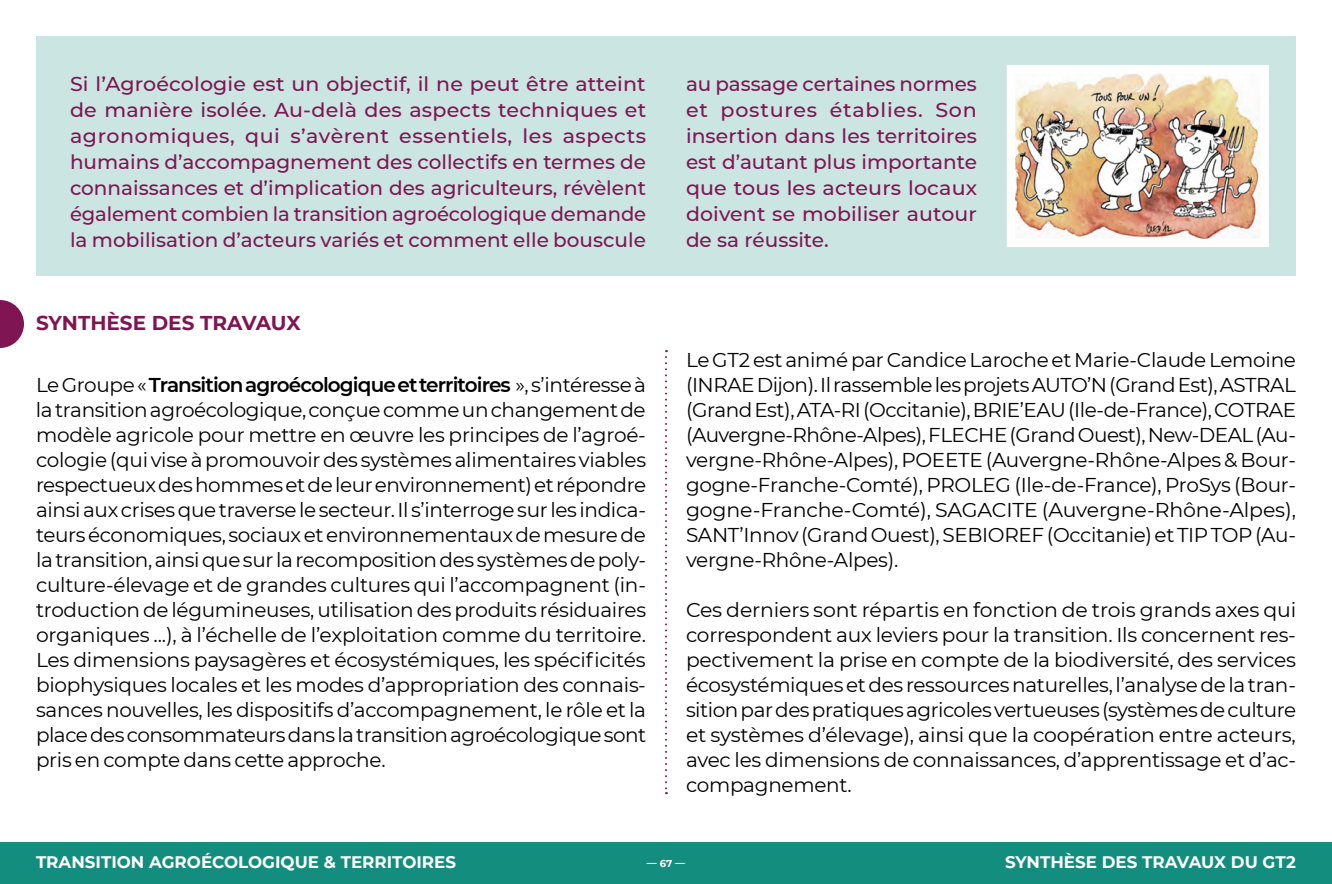
<style>
.page{position:relative;width:1332px;height:884px;background:#fff}
.page>*{position:absolute;margin:0;border:0;box-sizing:border-box;transform-origin:0 0}
.t1{font:20px/25px "Montserrat";letter-spacing:-.015em;color:#000;text-align:justify}
.t2{font:500 20px/26px "Montserrat";color:#7f1553;text-align:justify}
.t3{font:700 20px "Montserrat";color:#7f1553}
.t4{font:700 16.7px "Montserrat";color:#fff}
.t5{font:700 10px "Montserrat";color:#fff}
.s1{font-weight:600}
</style>
<div class="page">
<div style="left:0;top:842px;width:1332px;height:42px;background:#138d7d"></div>
<div style="left:36px;top:36px;width:1260px;height:240px;background:#cbe5e2"></div>
<svg style="left:0;top:300px;width:24px;height:48px"></svg>
<svg style="left:665px;top:350px;width:2px;height:444px"></svg>
<img style="left:1016px;top:74px;width:244px;height:164px">
<div style="left:1007px;top:65px;width:262px;height:182px;border:8px solid #fff"></div>
<p class="t2" style="left:70px;top:70px;width:578px">Si l’Agroécologie est un objectif, il ne peut être atteint de manière isolée. Au-delà des aspects techniques et agronomiques, qui s’avèrent essentiels, les aspects humains d’accompagnement des collectifs en termes de connaissances et d’implication des agriculteurs, révèlent également combien la transition agroécologique demande la mobilisation d’acteurs variés et comment elle bouscule</p>
<p class="t2" style="left:686px;top:70px;width:293px">au passage certaines normes et postures établies. Son insertion dans les territoires est d’autant plus importante que tous les acteurs locaux doivent se mobiliser autour de sa réussite.</p>
<p class="t3" style="left:36px;top:309px;width:266px">SYNTHÈSE DES TRAVAUX</p>
<p class="t1" style="left:36px;top:372px;width:612px">Le Groupe « <span class="s1">Transition agroécologique et territoires</span> », s’intéresse à la transition agroécologique, conçue comme un changement de modèle agricole pour mettre en œuvre les principes de l’agroé&shy;cologie (qui vise à promouvoir des systèmes alimentaires viables respectueux des hommes et de leur environnement) et répondre ainsi aux crises que traverse le secteur. Il s’interroge sur les indica&shy;teurs économiques, sociaux et environnementaux de mesure de la transition, ainsi que sur la recomposition des systèmes de poly&shy;culture-élevage et de grandes cultures qui l’accompagnent (in&shy;troduction de légumineuses, utilisation des produits résiduaires organiques ...), à l’échelle de l’exploitation comme du territoire.<br>Les dimensions paysagères et écosystémiques, les spécificités biophysiques locales et les modes d’appropriation des connais&shy;sances nouvelles, les dispositifs d’accompagnement, le rôle et la place des consommateurs dans la transition agroécologique sont pris en compte dans cette approche.</p>
<p class="t1" style="left:686px;top:347px;width:612px">Le GT2 est animé par Candice Laroche et Marie-Claude Lemoine (INRAE Dijon). Il rassemble les projets AUTO’N (Grand Est), ASTRAL (Grand Est), ATA-RI (Occitanie), BRIE’EAU (Ile-de-France), COTRAE (Auvergne-Rhône-Alpes), FLECHE (Grand Ouest), New-DEAL (Au&shy;vergne-Rhône-Alpes), POEETE (Auvergne-Rhône-Alpes &amp; Bour&shy;gogne-Franche-Comté), PROLEG (Ile-de-France), ProSys (Bour&shy;gogne-Franche-Comté), SAGACITE (Auvergne-Rhône-Alpes), SANT’Innov (Grand Ouest), SEBIOREF (Occitanie) et TIP TOP (Au&shy;vergne-Rhône-Alpes).</p>
<p class="t1" style="left:686px;top:597px;width:612px">Ces derniers sont répartis en fonction de trois grands axes qui correspondent aux leviers pour la transition. Ils concernent res&shy;pectivement la prise en compte de la biodiversité, des services écosystémiques et des ressources naturelles, l’analyse de la tran&shy;sition par des pratiques agricoles vertueuses (systèmes de culture et systèmes d’élevage), ainsi que la coopération entre acteurs, avec les dimensions de connaissances, d’apprentissage et d’ac&shy;compagnement.</p>
<p class="t4" style="left:36px;top:850px;width:422px">TRANSITION AGROÉCOLOGIQUE &amp; TERRITOIRES</p>
<p class="t4" style="left:1005px;top:850px;width:292px">SYNTHÈSE DES TRAVAUX DU GT2</p>
<p class="t5" style="left:647px;top:856px;width:40px">— 67 —</p>
</div>
